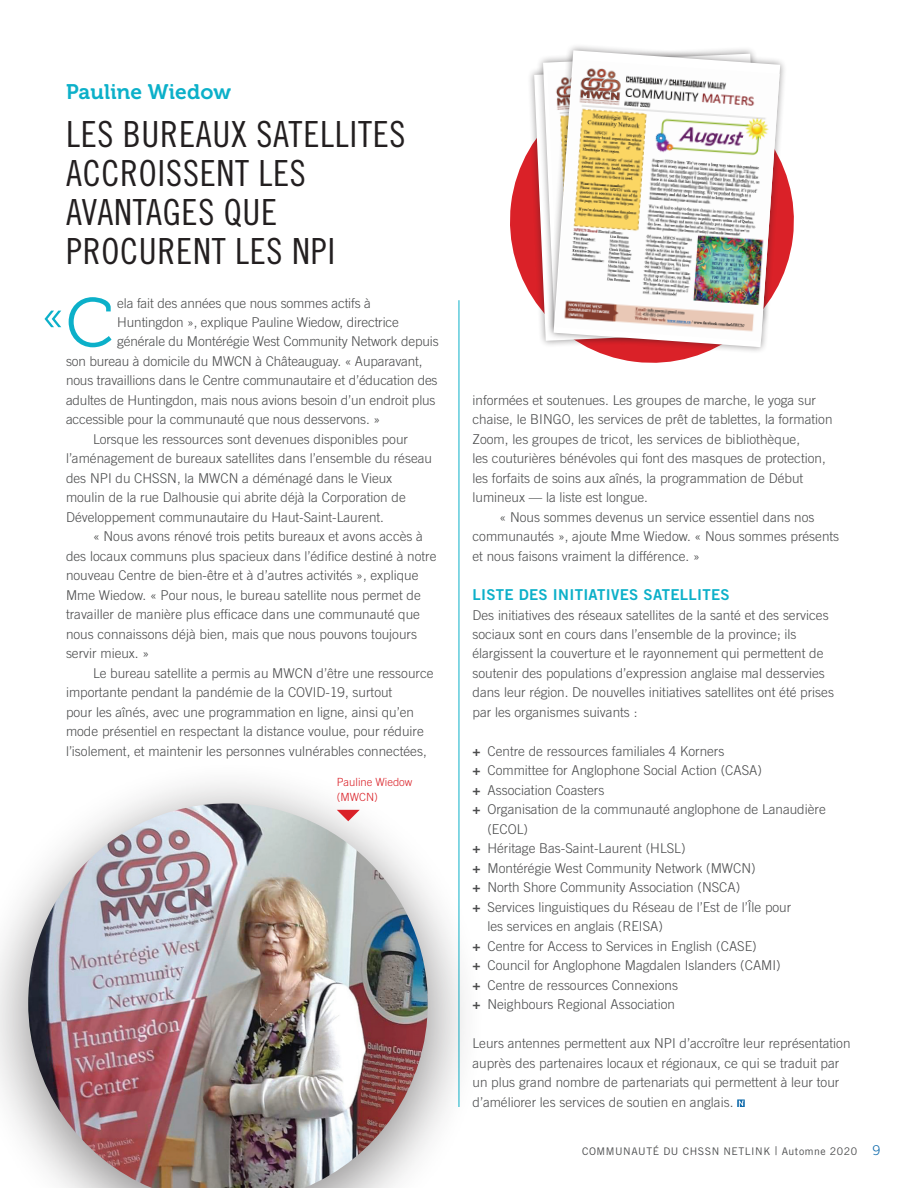
<style>
.page{position:relative;width:918px;height:1188px;background:#fff}
.page>*{position:absolute;margin:0;border:0;box-sizing:border-box;transform-origin:0 0}
.t1{font:69px "Museo 300";color:#0cb0c9}
.t2{font:36px/39px "Trade Gothic LT Cond Eighteen";letter-spacing:.02em;color:#231f20}
.t3{font:21px "Museo 700";letter-spacing:.01em;color:#0cb0c9}
.t4{font:15px "Trade Gothic LT Bold Two";letter-spacing:.02em;color:#0cb0c9}
.t5{font:300 13.5px/19.5px "Trade Gothic LT";color:#4b4c4d}
.t6{font:300 11.25px/15px "Trade Gothic LT";color:#da2128}
.t7{font:10.5px "Trade Gothic LT";letter-spacing:.05em;color:#4b4c4d}
.s1{font-family:"Trade Gothic LT Bold Two";font-weight:400}
.s2{font-size:12px}
.s3{font-weight:300;font-size:13.5px;color:#0f6aab}
</style>
<div class="page">
<svg style="left:510px;top:153px;width:284px;height:210px"></svg>
<svg style="left:737px;top:1099px;width:8px;height:8px"></svg>
<svg style="left:45px;top:311px;width:16px;height:16px"></svg>
<hr style="left:459px;top:300px;width:1px;height:807px;background:#0cb0c9">
<div style="left:527px;top:59px;width:234px;height:289px;background:#231f20;opacity:.5"></div>
<div style="left:536px;top:46px;width:234px;height:290px;background:#231f20;opacity:.5"></div>
<div style="left:546px;top:43px;width:242px;height:312px;background:#231f20;opacity:.5"></div>
<svg style="left:554px;top:50px;width:226px;height:297px"></svg>
<img style="left:555px;top:60px;width:225px;height:281px">
<div style="left:0;top:759px;width:487px;height:429px;background:#231f20;opacity:.5"></div>
<img style="left:28px;top:803px;width:400px;height:385px">
<svg style="left:337px;top:810px;width:23px;height:11px"></svg>
<h3 class="t3" style="left:66px;top:80px;width:167px">Pauline Wiedow</h3>
<h2 class="t2" style="left:66px;top:115px;width:341px">LES BUREAUX SATELLITES<br>ACCROISSENT LES<br>AVANTAGES QUE<br>PROCURENT LES NPI</h2>
<h1 class="t1" style="left:66px;top:286px;width:49px">C</h1>
<p class="t5" style="left:117px;top:293px;width:255px">ela fait des années que nous sommes actifs à</p>
<p class="t5" style="left:117px;top:312px;width:283px">Huntingdon », explique Pauline Wiedow, directrice</p>
<p class="t5" style="left:117px;top:332px;width:323px">générale du Montérégie West Community Network depuis</p>
<p class="t5" style="left:66px;top:351px;width:358px">son bureau à domicile du MWCN à Châteauguay. « Auparavant,</p>
<p class="t5" style="left:66px;top:371px;width:373px">nous travaillions dans le Centre communautaire et d’éducation des</p>
<p class="t5" style="left:66px;top:390px;width:371px">adultes de Huntingdon, mais nous avions besoin d’un endroit plus</p>
<p class="t5" style="left:66px;top:410px;width:316px">accessible pour la communauté que nous desservons. »</p>
<p class="t5" style="left:93px;top:429px;width:317px">Lorsque les ressources sont devenues disponibles pour</p>
<p class="t5" style="left:66px;top:449px;width:368px">l’aménagement de bureaux satellites dans l’ensemble du réseau</p>
<p class="t5" style="left:66px;top:468px;width:328px">des NPI du CHSSN, la MWCN a déménagé dans le Vieux</p>
<p class="t5" style="left:66px;top:488px;width:341px">moulin de la rue Dalhousie qui abrite déjà la Corporation de</p>
<p class="t5" style="left:66px;top:507px;width:320px">Développement communautaire du Haut-Saint-Laurent.</p>
<p class="t5" style="left:93px;top:527px;width:332px">« Nous avons rénové trois petits bureaux et avons accès à</p>
<p class="t5" style="left:66px;top:546px;width:372px">des locaux communs plus spacieux dans l’édifice destiné à notre</p>
<p class="t5" style="left:66px;top:566px;width:354px">nouveau Centre de bien-être et à d’autres activités », explique</p>
<p class="t5" style="left:66px;top:585px;width:356px">Mme Wiedow. « Pour nous, le bureau satellite nous permet de</p>
<p class="t5" style="left:66px;top:605px;width:356px">travailler de manière plus efficace dans une communauté que</p>
<p class="t5" style="left:66px;top:624px;width:353px">nous connaissons déjà bien, mais que nous pouvons toujours</p>
<p class="t5" style="left:66px;top:644px;width:85px">servir mieux. »</p>
<p class="t5" style="left:93px;top:663px;width:342px">Le bureau satellite a permis au MWCN d’être une ressource</p>
<p class="t5" style="left:66px;top:683px;width:328px">importante pendant la pandémie de la COVID-19, surtout</p>
<p class="t5" style="left:66px;top:702px;width:350px">pour les aînés, avec une programmation en ligne, ainsi qu’en</p>
<p class="t5" style="left:66px;top:722px;width:359px">mode présentiel en respectant la distance voulue, pour réduire</p>
<p class="t5" style="left:66px;top:741px;width:362px">l’isolement, et maintenir les personnes vulnérables connectées,</p>
<p class="t6" style="left:337px;top:774px;width:77px">Pauline Wiedow (MWCN)</p>
<p class="t5" style="left:473px;top:390px;width:362px">informées et soutenues. Les groupes de marche, le yoga sur chaise, le BINGO, les services de prêt de tablettes, la formation Zoom, les groupes de tricot, les services de bibliothèque,<br>les couturières bénévoles qui font des masques de protection, les forfaits de soins aux aînés, la programmation de Début lumineux — la liste est longue.</p>
<p class="t5" style="left:473px;top:507px;width:368px;text-indent:27px">« Nous sommes devenus un service essentiel dans nos communautés », ajoute Mme Wiedow. « Nous sommes présents et nous faisons vraiment la différence. »</p>
<p class="t4" style="left:472px;top:585px;width:259px">LISTE DES INITIATIVES SATELLITES</p>
<p class="t5" style="left:472px;top:605px;width:363px">Des initiatives des réseaux satellites de la santé et des services sociaux sont en cours dans l’ensemble de la province; ils élargissent la couverture et le rayonnement qui permettent de soutenir des populations d’expression anglaise mal desservies dans leur région. De nouvelles initiatives satellites ont été prises par les organismes suivants :</p>
<p class="t5" style="left:472px;top:741px;width:253px"><span class="s1">+</span> Centre de ressources familiales 4 Korners</p>
<p class="t5" style="left:472px;top:761px;width:291px"><span class="s1">+</span> Committee for Anglophone Social Action (CASA)</p>
<p class="t5" style="left:472px;top:780px;width:133px"><span class="s1">+</span> Association Coasters</p>
<p class="t5" style="left:472px;top:800px;width:355px"><span class="s1">+</span> Organisation de la communauté anglophone de Lanaudière</p>
<p class="t5" style="left:487px;top:819px;width:42px">(ECOL)</p>
<p class="t5" style="left:472px;top:839px;width:215px"><span class="s1">+</span> Héritage Bas-Saint-Laurent (HLSL)</p>
<p class="t5" style="left:472px;top:858px;width:285px"><span class="s1">+</span> Montérégie West Community Network (MWCN)</p>
<p class="t5" style="left:472px;top:878px;width:269px"><span class="s1">+</span> North Shore Community Association (NSCA)</p>
<p class="t5" style="left:472px;top:897px;width:320px"><span class="s1">+</span> Services linguistiques du Réseau de l’Est de l’Île pour</p>
<p class="t5" style="left:487px;top:917px;width:177px">les services en anglais (REISA)</p>
<p class="t5" style="left:472px;top:936px;width:286px"><span class="s1">+</span> Centre for Access to Services in English (CASE)</p>
<p class="t5" style="left:472px;top:956px;width:310px"><span class="s1">+</span> Council for Anglophone Magdalen Islanders (CAMI)</p>
<p class="t5" style="left:472px;top:975px;width:207px"><span class="s1">+</span> Centre de ressources Connexions</p>
<p class="t5" style="left:472px;top:995px;width:204px"><span class="s1">+</span> Neighbours Regional Association</p>
<p class="t5" style="left:472px;top:1034px;width:380px">Leurs antennes permettent aux NPI d’accroître leur représentation auprès des partenaires locaux et régionaux, ce qui se traduit par un plus grand nombre de partenariats qui permettent à leur tour d’améliorer les services de soutien en anglais.</p>
<p class="t7" style="left:582px;top:1145px;width:300px">COMMUNAUTÉ DU CHSSN NETLINK <span class="s2">|</span> Automne 2020 <span class="s3">9</span></p>
</div>
